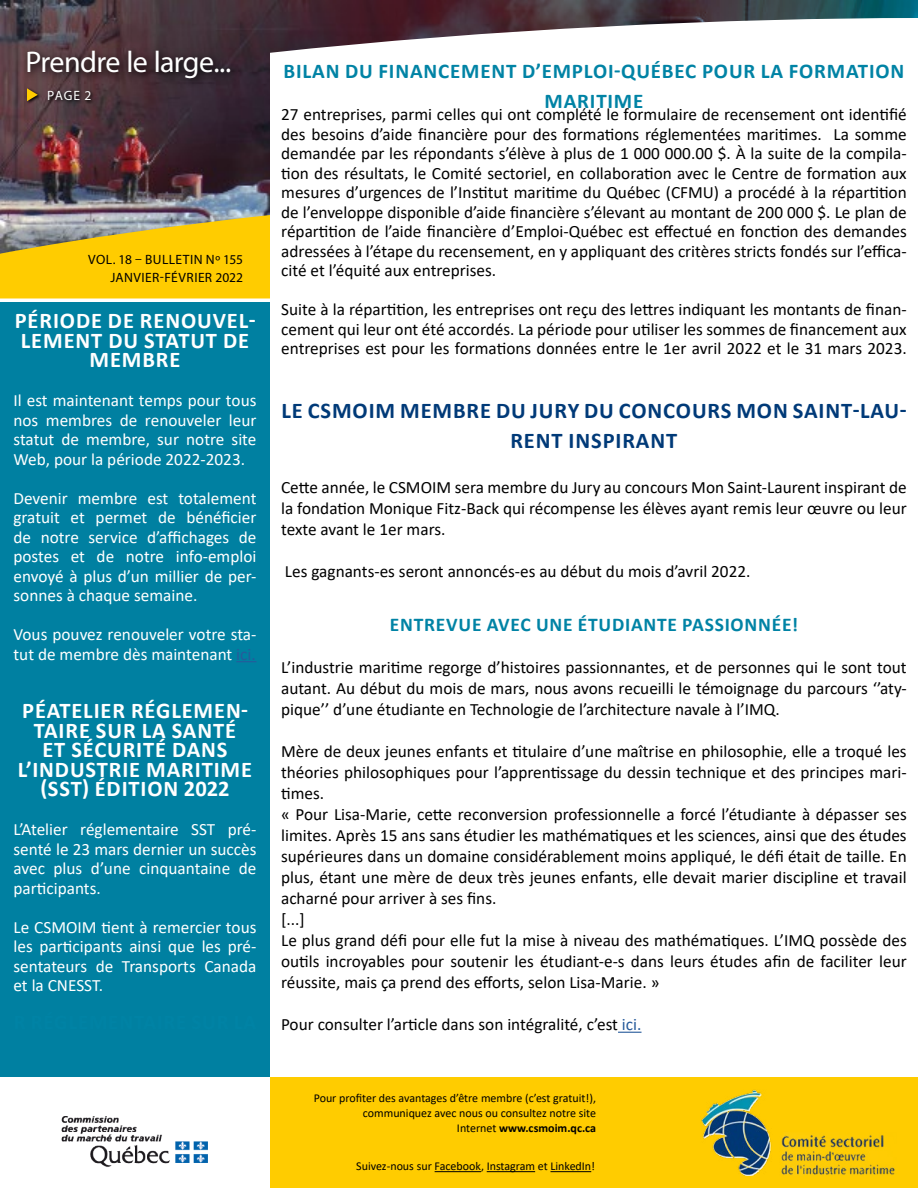
<style>
.page{position:relative;width:918px;height:1188px;background:#fff}
.page>*{position:absolute;margin:0;border:0;box-sizing:border-box;transform-origin:0 0}
.t1{font:30px "Myriad Pro";letter-spacing:-.025em;color:#fff}
.t2{font:700 22.5px/19.5px "Calibri";letter-spacing:.04em;color:#fff;text-align:center}
.t3{font:700 22.5px/30px "Calibri";letter-spacing:.04em;color:#003a78;text-align:center}
.t4{font:700 21px/30px "Calibri";letter-spacing:.04em;color:#0083a5;text-align:center}
.t5{font:700 19.5px "Calibri";letter-spacing:.04em;color:#0083a5}
.t6{font:17.25px/21px "Calibri";color:#000;text-align:justify}
.t7{font:17.25px/19.5px "Calibri";color:#fff;text-align:justify}
.t8{font:13.5px/18px "Myriad Pro";letter-spacing:.03em;color:#000;text-align:right}
.t9{font:13.5px "Myriad Pro";color:#fff}
.t10{font:12px/15px "Calibri";color:#000;text-align:right}
.s1{color:#275b9b}
.s2{font-weight:700}
</style>
<div class="page">
<img style="left:0;top:0;width:918px;height:215px">
<div style="left:270px;top:1077px;width:648px;height:111px;background:#fc0"></div>
<svg style="left:0;top:215px;width:270px;height:83px;background:#e9c224"></svg>
<div style="left:0;top:303px;width:270px;height:774px;background:#0080a1"></div>
<svg style="left:270px;top:18px;width:648px;height:197px"></svg>
<hr style="left:435px;top:1171px;width:46px;height:1px;background:#000">
<hr style="left:487px;top:1171px;width:48px;height:1px;background:#000">
<hr style="left:551px;top:1171px;width:40px;height:1px;background:#000">
<svg style="left:618px;top:1032px;width:24px;height:1px"></svg>
<svg style="left:236px;top:661px;width:21px;height:1px"></svg>
<svg style="left:46px;top:90px;width:49px;height:14px"></svg>
<svg style="left:22px;top:45px;width:218px;height:43px;background:#412e34"></svg>
<svg style="left:25px;top:87px;width:17px;height:18px"></svg>
<svg style="left:27px;top:88px;width:11px;height:13px"></svg>
<img style="left:61px;top:1116px;width:147px;height:51px">
<img style="left:701px;top:1090px;width:194px;height:85px">
<h1 class="t1" style="left:26px;top:43px;width:207px">Prendre le large...</h1>
<p class="t9" style="left:47px;top:87px;width:46px">PAGE 2</p>
<p class="t8" style="left:88px;top:250px;width:156px">VOL. 18 – BULLETIN Nº 155<br>JANVIER-FÉVRIER 2022</p>
<h2 class="t2" style="left:15px;top:311px;width:242px">PÉRIODE DE RENOUVEL-<br>LEMENT DU STATUT DE<br>MEMBRE</h2>
<p class="t7" style="left:14px;top:390px;width:245px">Il est maintenant temps pour tous nos membres de renouveler leur statut de membre, sur notre site Web, pour la période 2022-2023.</p>
<p class="t7" style="left:14px;top:488px;width:245px">Devenir membre est totalement gratuit et permet de bénéficier de notre service d’affichages de postes et de notre info-emploi envoyé à plus d’un millier de per&shy;sonnes à chaque semaine.</p>
<p class="t7" style="left:14px;top:624px;width:244px">Vous pouvez renouveler votre sta&shy;tut de membre dès maintenant <span class="s1">ici.</span></p>
<h2 class="t2" style="left:18px;top:701px;width:236px">PÉATELIER RÉGLEMEN-<br>TAIRE SUR LA SANTÉ<br>ET SÉCURITÉ DANS<br>L’INDUSTRIE MARITIME (SST) ÉDITION 2022</h2>
<p class="t7" style="left:14px;top:819px;width:245px">L’Atelier réglementaire SST pré&shy;senté le 23 mars dernier un succès avec plus d’une cinquantaine de participants.</p>
<p class="t7" style="left:14px;top:917px;width:245px">Le CSMOIM tient à remercier tous les participants ainsi que les pré&shy;sentateurs de Transports Canada et la CNESST.</p>
<p class="t4" style="left:284px;top:56px;width:622px">BILAN DU FINANCEMENT D’EMPLOI-QUÉBEC POUR LA FORMATION<br>MARITIME</p>
<p class="t6" style="left:281px;top:104px;width:627px;line-height:19.5px">27 entreprises, parmi celles qui ont complété le formulaire de recensement ont identifié des besoins d’aide financière pour des formations réglementées maritimes. La somme demandée par les répondants s’élève à plus de 1 000 000.00 $. À la suite de la compila&shy;tion des résultats, le Comité sectoriel, en collaboration avec le Centre de formation aux mesures d’urgences de l’Institut maritime du Québec (CFMU) a procédé à la répartition de l’enveloppe disponible d’aide financière s’élevant au montant de 200 000 $. Le plan de répartition de l’aide financière d’Emploi-Québec est effectué en fonction des demandes adressées à l’étape du recensement, en y appliquant des critères stricts fondés sur l’effica&shy;cité et l’équité aux entreprises.</p>
<p class="t6" style="left:281px;top:299px;width:627px;line-height:19.5px">Suite à la répartition, les entreprises ont reçu des lettres indiquant les montants de finan&shy;cement qui leur ont été accordés. La période pour utiliser les sommes de financement aux entreprises est pour les formations données entre le 1er avril 2022 et le 31 mars 2023.</p>
<h2 class="t3" style="left:282px;top:396px;width:627px">LE CSMOIM MEMBRE DU JURY DU CONCOURS MON SAINT-LAU-<br>RENT INSPIRANT</h2>
<p class="t6" style="left:281px;top:477px;width:627px">Cette année, le CSMOIM sera membre du Jury au concours Mon Saint-Laurent inspirant de la fondation Monique Fitz-Back qui récompense les élèves ayant remis leur œuvre ou leur texte avant le 1er mars.</p>
<p class="t6" style="left:285px;top:561px;width:467px">Les gagnants-es seront annoncés-es au début du mois d’avril 2022.</p>
<p class="t5" style="left:390px;top:611px;width:410px">ENTREVUE AVEC UNE ÉTUDIANTE PASSIONNÉE!</p>
<p class="t6" style="left:281px;top:657px;width:627px">L’industrie maritime regorge d’histoires passionnantes, et de personnes qui le sont tout autant. Au début du mois de mars, nous avons recueilli le témoignage du parcours ‘’aty&shy;pique’’ d’une étudiante en Technologie de l’architecture navale à l’IMQ.</p>
<p class="t6" style="left:281px;top:741px;width:627px;text-align:left">Mère de deux jeunes enfants et titulaire d’une maîtrise en philosophie, elle a troqué les théories philosophiques pour l’apprentissage du dessin technique et des principes mari&shy;times.<br>« Pour Lisa-Marie, cette reconversion professionnelle a forcé l’étudiante à dépasser ses limites. Après 15 ans sans étudier les mathématiques et les sciences, ainsi que des études supérieures dans un domaine considérablement moins appliqué, le défi était de taille. En plus, étant une mère de deux très jeunes enfants, elle devait marier discipline et travail acharné pour arriver à ses fins.<br>[...]<br>Le plus grand défi pour elle fut la mise à niveau des mathématiques. L’IMQ possède des outils incroyables pour soutenir les étudiant-e-s dans leurs études afin de faciliter leur réussite, mais ça prend des efforts, selon Lisa-Marie. »</p>
<p class="t6" style="left:281px;top:1014px;width:362px">Pour consulter l’article dans son intégralité, c’est <span class="s1">ici.</span></p>
<p class="t10" style="left:314px;top:1090px;width:284px">Pour profiter des avantages d’être membre (c’est gratuit!), communiquez avec nous ou consultez notre site<br>Internet <span class="s2">www.csmoim.qc.ca</span></p>
<p class="t10" style="left:356px;top:1159px;width:240px">Suivez-nous sur Facebook, Instagram et LinkedIn!</p>
</div>
